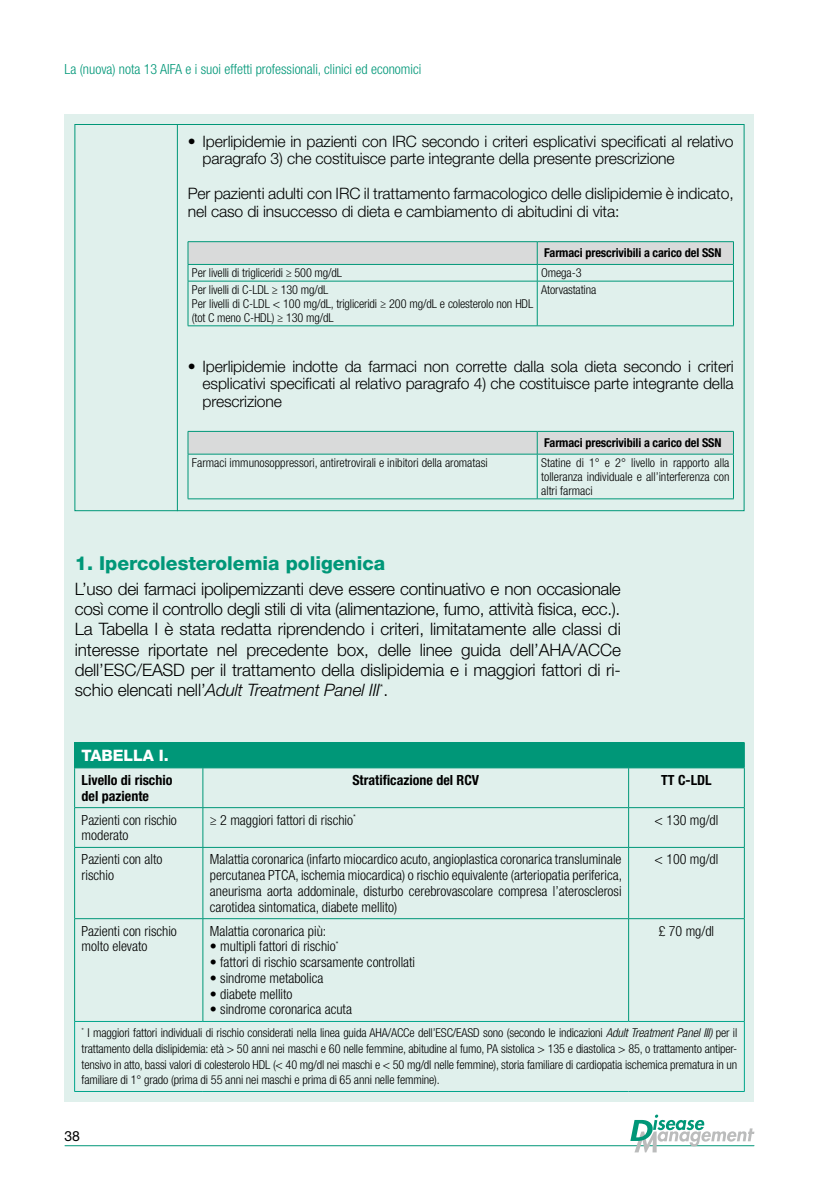
<style>
.page{position:relative;width:819px;height:1191px;background:#fff}
.page>*{position:absolute;margin:0;border:0;box-sizing:border-box;transform-origin:0 0}
.t1{font:800 19.25px "Helvetica Neue LT Std";color:#009778}
.t2{font:300 17.15px/20.3px "Helvetica Neue LT Std";letter-spacing:-.01em;color:#000;text-align:justify}
.t3{font:300 15.75px/17.5px "Helvetica Neue LT Std";letter-spacing:-.01em;color:#000}
.t4{font:800 15.75px "Helvetica Neue LT Std";color:#fff}
.t5{font:300 condensed 14px/15.8px "Helvetica Neue LT Std";color:#000}
.t6{font:300 condensed 14px "Helvetica Neue LT Std";color:#009778}
.t7{font:700 condensed 14px/15.8px "Helvetica Neue LT Std";color:#000}
.t8{font:14px "Helvetica Neue LT Std";color:#000}
.t9{font:300 condensed 12.25px/14px "Helvetica Neue LT Std";letter-spacing:-.01em;color:#000;text-align:justify}
.t10{font:700 condensed 12.25px "Helvetica Neue LT Std";letter-spacing:-.01em;color:#000}
.s1{font-style:italic}
</style>
<div class="page">
<hr style="left:65px;top:1145px;width:689px;height:1px;background:#009778">
<div style="left:64px;top:114px;width:690px;height:987px;background:#e0f0ec"></div>
<svg style="left:630px;top:1114px;width:124px;height:38px"></svg>
<hr style="left:188px;top:241px;width:349px;height:1px;background:#009778">
<hr style="left:537px;top:241px;width:196px;height:1px;background:#009778">
<svg style="left:188px;top:242px;width:546px;height:84px"></svg>
<hr style="left:188px;top:264px;width:349px;height:1px;background:#009778">
<hr style="left:537px;top:264px;width:196px;height:1px;background:#009778">
<svg style="left:188px;top:431px;width:546px;height:68px"></svg>
<hr style="left:188px;top:454px;width:349px;height:1px;background:#009778">
<hr style="left:537px;top:454px;width:196px;height:1px;background:#009778">
<hr style="left:177px;top:124px;width:1px;height:387px;background:#009778">
<div style="left:75px;top:742px;width:669px;height:26px;background:#009778"></div>
<svg style="left:75px;top:768px;width:669px;height:253px"></svg>
<hr style="left:202px;top:768px;width:1px;height:39px;background:#009778">
<hr style="left:628px;top:768px;width:1px;height:39px;background:#009778">
<hr style="left:74px;top:807px;width:129px;height:1px;background:#009778">
<hr style="left:203px;top:807px;width:425px;height:1px;background:#009778">
<hr style="left:202px;top:808px;width:1px;height:39px;background:#009778">
<hr style="left:628px;top:807px;width:116px;height:1px;background:#009778">
<hr style="left:628px;top:808px;width:1px;height:39px;background:#009778">
<hr style="left:74px;top:847px;width:129px;height:1px;background:#009778">
<hr style="left:203px;top:847px;width:425px;height:1px;background:#009778">
<hr style="left:202px;top:847px;width:1px;height:71px;background:#009778">
<hr style="left:628px;top:847px;width:116px;height:1px;background:#009778">
<hr style="left:628px;top:847px;width:1px;height:71px;background:#009778">
<hr style="left:74px;top:918px;width:129px;height:1px;background:#009778">
<hr style="left:203px;top:918px;width:425px;height:1px;background:#009778">
<hr style="left:202px;top:919px;width:1px;height:102px;background:#009778">
<hr style="left:628px;top:918px;width:116px;height:1px;background:#009778">
<hr style="left:628px;top:919px;width:1px;height:102px;background:#009778">
<hr style="left:74px;top:768px;width:1px;height:39px;background:#009778">
<hr style="left:744px;top:768px;width:1px;height:39px;background:#009778">
<hr style="left:74px;top:808px;width:1px;height:39px;background:#009778">
<hr style="left:744px;top:808px;width:1px;height:39px;background:#009778">
<hr style="left:74px;top:847px;width:1px;height:71px;background:#009778">
<hr style="left:744px;top:847px;width:1px;height:71px;background:#009778">
<hr style="left:74px;top:919px;width:1px;height:102px;background:#009778">
<hr style="left:744px;top:919px;width:1px;height:102px;background:#009778">
<hr style="left:74px;top:1021px;width:129px;height:1px;background:#00a58b">
<hr style="left:74px;top:1021px;width:1px;height:70px;background:#00a58b">
<hr style="left:203px;top:1021px;width:425px;height:1px;background:#00a58b">
<hr style="left:628px;top:1021px;width:116px;height:1px;background:#00a58b">
<hr style="left:744px;top:1021px;width:1px;height:70px;background:#00a58b">
<hr style="left:74px;top:1091px;width:129px;height:1px;background:#00a58b">
<hr style="left:203px;top:1091px;width:425px;height:1px;background:#00a58b">
<hr style="left:628px;top:1091px;width:116px;height:1px;background:#00a58b">
<hr style="left:74px;top:742px;width:129px;height:1px;background:#009778">
<svg style="left:74px;top:743px;width:1px;height:24px"></svg>
<svg style="left:744px;top:743px;width:1px;height:24px"></svg>
<hr style="left:74px;top:767px;width:129px;height:1px;background:#009778">
<p class="t6" style="left:64px;top:61px;width:358px">La (nuova) nota 13 AIFA e i suoi effetti professionali, clinici ed economici</p>
<p class="t3" style="left:203px;top:132px;width:532px;text-indent:-15px">• Iperlipidemie in pazienti con IRC secondo i criteri esplicativi specificati al relativo paragrafo 3) che costituisce parte integrante della presente prescrizione</p>
<p class="t3" style="left:188px;top:185px;width:547px">Per pazienti adulti con IRC il trattamento farmacologico delle dislipidemie è indicato, nel caso di insuccesso di dieta e cambiamento di abitudini di vita:</p>
<p class="t10" style="left:544px;top:246px;width:179px">Farmaci prescrivibili a carico del SSN</p>
<p class="t9" style="left:192px;top:266px;width:152px">Per livelli di trigliceridi ≥ 500 mg/dL</p>
<p class="t9" style="left:541px;top:266px;width:42px">Omega-3</p>
<p class="t9" style="left:192px;top:282px;width:343px;text-align:left">Per livelli di C-LDL ≥ 130 mg/dL<br>Per livelli di C-LDL &lt; 100 mg/dL, trigliceridi ≥ 200 mg/dL e colesterolo non HDL (tot C meno C-HDL) ≥ 130 mg/dL</p>
<p class="t9" style="left:541px;top:282px;width:57px">Atorvastatina</p>
<p class="t3" style="left:203px;top:357px;width:532px;text-align:justify;text-indent:-15px">• Iperlipidemie indotte da farmaci non corrette dalla sola dieta secondo i criteri esplicativi specificati al relativo paragrafo 4) che costituisce parte integrante della prescrizione</p>
<p class="t10" style="left:544px;top:435px;width:179px">Farmaci prescrivibili a carico del SSN</p>
<p class="t9" style="left:192px;top:455px;width:297px">Farmaci immunosoppressori, antiretrovirali e inibitori della aromatasi</p>
<p class="t9" style="left:541px;top:455px;width:190px">Statine di 1° e 2° livello in rapporto alla tolleranza individuale e all’interferenza con altri farmaci</p>
<h1 class="t1" style="left:75px;top:551px;width:312px">1. Ipercolesterolemia poligenica</h1>
<p class="t2" style="left:75px;top:578px;width:547px">L’uso dei farmaci ipolipemizzanti deve essere continuativo e non occasionale così come il controllo degli stili di vita (alimentazione, fumo, attività fisica, ecc.).<br>La Tabella I è stata redatta riprendendo i criteri, limitatamente alle classi di interesse riportate nel precedente box, delle linee guida dell’AHA/ACCe dell’ESC/EASD per il trattamento della dislipidemia e i maggiori fattori di ri&shy;schio elencati nell’<span class="s1">Adult Treatment Panel III</span><sup>*</sup>.</p>
<p class="t4" style="left:82px;top:746px;width:89px">Tabella I.</p>
<p class="t7" style="left:82px;top:772px;width:92px">Livello di rischio del paziente</p>
<p class="t7" style="left:352px;top:772px;width:128px">Stratificazione del RCV</p>
<p class="t7" style="left:661px;top:772px;width:52px">TT C-LDL</p>
<p class="t5" style="left:82px;top:811px;width:97px">Pazienti con rischio moderato</p>
<p class="t5" style="left:210px;top:811px;width:147px">≥ 2 maggiori fattori di rischio<sup>*</sup></p>
<p class="t5" style="left:654px;top:811px;width:65px">&lt; 130 mg/dl</p>
<p class="t5" style="left:82px;top:851px;width:82px">Pazienti con alto rischio</p>
<p class="t5" style="left:210px;top:851px;width:413px;text-align:justify">Malattia coronarica (infarto miocardico acuto, angioplastica coronarica transluminale percutanea PTCA, ischemia miocardica) o rischio equivalente (arteriopatia periferica, aneurisma aorta addominale, disturbo cerebrovascolare compresa l’aterosclerosi carotidea sintomatica, diabete mellito)</p>
<p class="t5" style="left:654px;top:851px;width:65px">&lt; 100 mg/dl</p>
<p class="t5" style="left:82px;top:922px;width:97px">Pazienti con rischio molto elevato</p>
<p class="t5" style="left:210px;top:922px;width:118px">Malattia coronarica più:</p>
<p class="t5" style="left:658px;top:922px;width:57px">£ 70 mg/dl</p>
<p class="t5" style="left:210px;top:938px;width:130px">• multipli fattori di rischio<sup>*</sup></p>
<p class="t5" style="left:210px;top:954px;width:207px">• fattori di rischio scarsamente controllati</p>
<p class="t5" style="left:210px;top:970px;width:115px">• sindrome metabolica</p>
<p class="t5" style="left:210px;top:985px;width:84px">• diabete mellito</p>
<p class="t5" style="left:210px;top:1001px;width:144px">• sindrome coronarica acuta</p>
<p class="t9" style="left:82px;top:1025px;width:657px;line-height:15.8px"><sup>*</sup> I maggiori fattori individuali di rischio considerati nella linea guida AHA/ACCe dell’ESC/EASD sono (secondo le indicazioni <span class="s1">Adult Treatment Panel III)</span> per il trattamento della dislipidemia: età &gt; 50 anni nei maschi e 60 nelle femmine, abitudine al fumo, PA sistolica &gt; 135 e diastolica &gt; 85, o trattamento antiper&shy;tensivo in atto, bassi valori di colesterolo HDL (&lt; 40 mg/dl nei maschi e &lt; 50 mg/dl nelle femmine), storia familiare di cardiopatia ischemica prematura in un familiare di 1° grado (prima di 55 anni nei maschi e prima di 65 anni nelle femmine).</p>
<p class="t8" style="left:64px;top:1128px;width:17px">38</p>
</div>
